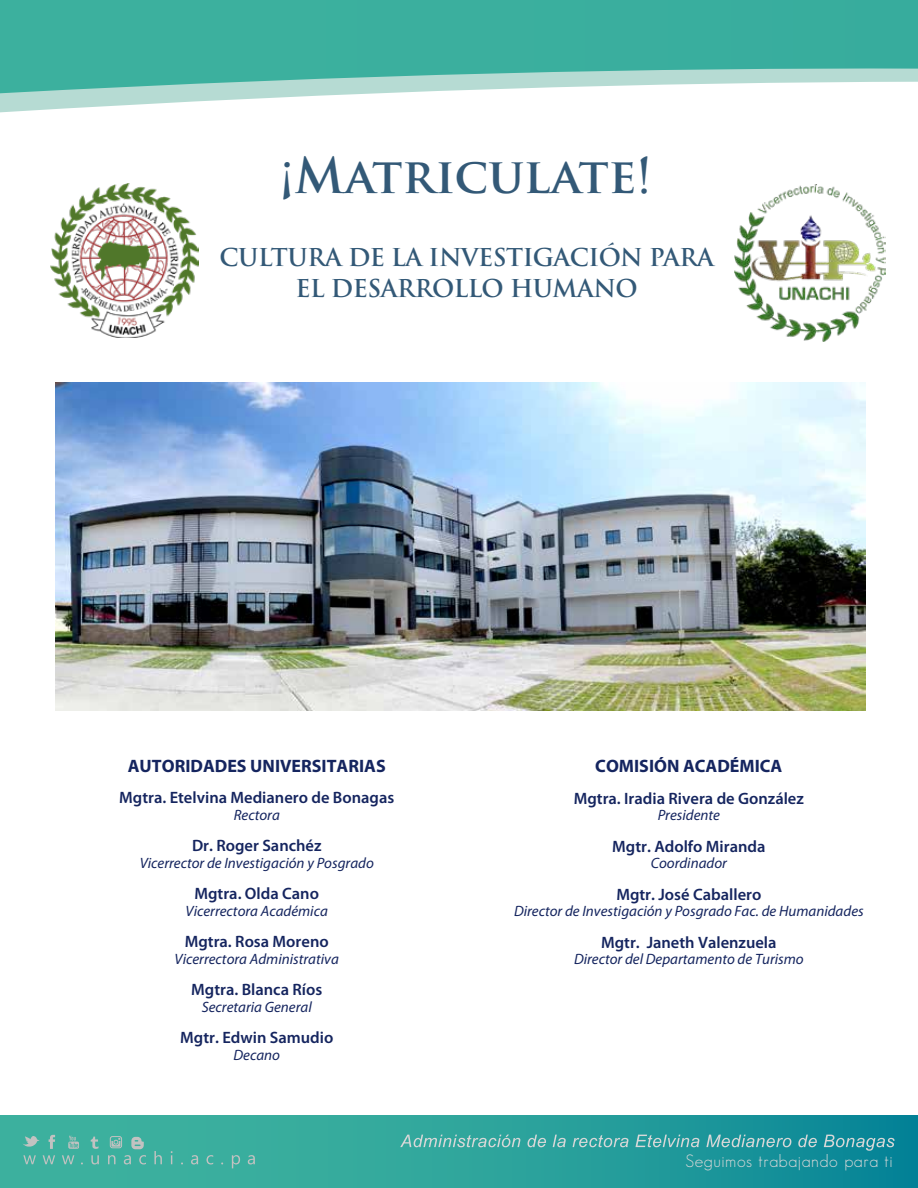
<style>
.page{position:relative;width:918px;height:1188px;background:#fff}
.page>*{position:absolute;margin:0;border:0;box-sizing:border-box;transform-origin:0 0}
.t1{font:700 48px "Trajan Pro";color:#335977}
.t2{font:700 24px/31.5px "Trajan Pro";letter-spacing:-.02em;color:#335977;text-align:center}
.t3{font:700 18px "Myriad Pro";color:#15255f}
.t4{font:17.55px "Sans Serif FLF";letter-spacing:.03em;color:#d8d8d8}
.t5{font:600 16.5px "Myriad Pro";color:#15255f}
.t6{font:italic 15px "Myriad Pro";color:#15255f}
</style>
<div class="page">
<div style="left:0;top:1115px;width:918px;height:73px;background:linear-gradient(to right,#47b9a0,#0e8a98)"></div>
<img style="left:734px;top:185px;width:152px;height:156px">
<img style="left:51px;top:183px;width:147px;height:154px">
<svg style="left:400px;top:1135px;width:120px;height:12px"></svg>
<svg style="left:528px;top:1135px;width:18px;height:12px"></svg>
<svg style="left:553px;top:1135px;width:13px;height:12px"></svg>
<svg style="left:573px;top:1135px;width:55px;height:12px"></svg>
<svg style="left:635px;top:1135px;width:64px;height:12px"></svg>
<svg style="left:706px;top:1135px;width:85px;height:12px"></svg>
<svg style="left:798px;top:1135px;width:19px;height:12px"></svg>
<svg style="left:824px;top:1135px;width:71px;height:16px"></svg>
<svg style="left:23px;top:1155px;width:13px;height:9px"></svg>
<svg style="left:43px;top:1155px;width:12px;height:9px"></svg>
<svg style="left:62px;top:1155px;width:12px;height:9px"></svg>
<svg style="left:91px;top:1155px;width:8px;height:9px"></svg>
<svg style="left:108px;top:1155px;width:7px;height:9px"></svg>
<svg style="left:124px;top:1155px;width:7px;height:9px"></svg>
<svg style="left:139px;top:1155px;width:7px;height:9px"></svg>
<svg style="left:154px;top:1151px;width:8px;height:13px"></svg>
<svg style="left:171px;top:1151px;width:2px;height:13px"></svg>
<svg style="left:191px;top:1155px;width:7px;height:9px"></svg>
<svg style="left:206px;top:1155px;width:7px;height:9px"></svg>
<svg style="left:232px;top:1155px;width:8px;height:13px"></svg>
<svg style="left:248px;top:1155px;width:7px;height:9px"></svg>
<svg style="left:68px;top:1136px;width:11px;height:13px"></svg>
<svg style="left:131px;top:1137px;width:13px;height:12px"></svg>
<svg style="left:49px;top:1135px;width:6px;height:14px"></svg>
<svg style="left:91px;top:1137px;width:8px;height:12px"></svg>
<svg style="left:23px;top:1136px;width:17px;height:11px"></svg>
<div style="left:110px;top:1136px;width:12px;height:12px;border:1px solid #c2c2c1;border-radius:2px"></div>
<svg style="left:111px;top:1138px;width:9px;height:9px"></svg>
<img style="left:56px;top:382px;width:810px;height:328px">
<svg style="left:0;top:93px;width:383px;height:19px"></svg>
<svg style="left:0;top:0;width:918px;height:93px;background:#53b8a9"></svg>
<h1 class="t1" style="left:279px;top:145px;width:374px">¡Matriculate!</h1>
<h2 class="t2" style="left:219px;top:242px;width:496px">CULTURA DE LA INVESTIGACIÓN PARA<br>EL DESARROLLO HUMANO</h2>
<p class="t3" style="left:128px;top:754px;width:259px">AUTORIDADES UNIVERSITARIAS</p>
<p class="t5" style="left:119px;top:787px;width:277px">Mgtra. Etelvina Medianero de Bonagas</p>
<p class="t6" style="left:234px;top:805px;width:48px">Rectora</p>
<p class="t5" style="left:192px;top:835px;width:131px">Dr. Roger Sanchéz</p>
<p class="t6" style="left:140px;top:853px;width:236px">Vicerrector de Investigación y Posgrado</p>
<p class="t5" style="left:195px;top:883px;width:126px">Mgtra. Olda Cano</p>
<p class="t6" style="left:186px;top:901px;width:144px">Vicerrectora Académica</p>
<p class="t5" style="left:185px;top:931px;width:145px">Mgtra. Rosa Moreno</p>
<p class="t6" style="left:175px;top:949px;width:166px">Vicerrectora Administrativa</p>
<p class="t5" style="left:191px;top:979px;width:133px">Mgtra. Blanca Ríos</p>
<p class="t6" style="left:202px;top:997px;width:111px">Secretaria General</p>
<p class="t5" style="left:180px;top:1027px;width:155px">Mgtr. Edwin Samudio</p>
<p class="t6" style="left:234px;top:1045px;width:48px">Decano</p>
<p class="t3" style="left:595px;top:754px;width:189px">COMISIÓN ACADÉMICA</p>
<p class="t5" style="left:574px;top:788px;width:232px">Mgtra. Iradia Rivera de González</p>
<p class="t6" style="left:658px;top:806px;width:64px">Presidente</p>
<p class="t5" style="left:612px;top:836px;width:155px">Mgtr. Adolfo Miranda</p>
<p class="t6" style="left:651px;top:854px;width:78px">Coordinador</p>
<p class="t5" style="left:616px;top:884px;width:146px">Mgtr. José Caballero</p>
<p class="t6" style="left:514px;top:902px;width:351px">Director de Investigación y Posgrado Fac. de Humanidades</p>
<p class="t5" style="left:601px;top:932px;width:177px">Mgtr. Janeth Valenzuela</p>
<p class="t6" style="left:574px;top:950px;width:231px">Director del Departamento de Turismo</p>
<p class="t4" style="left:686px;top:1151px;width:209px">Seguimos trabajando para ti</p>
</div>
